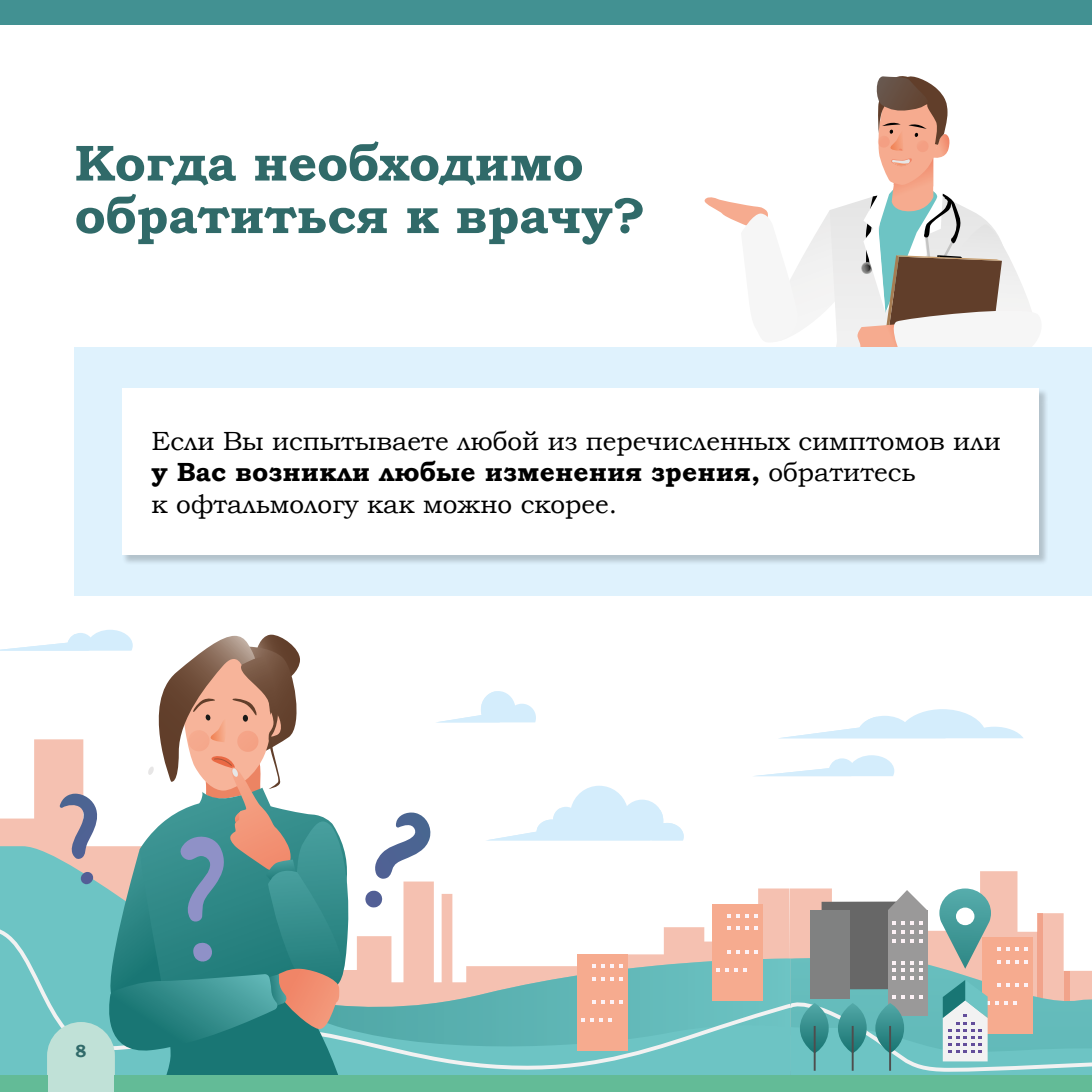
<style>
.page{position:relative;width:1092px;height:1092px;background:#fff}
.page>*{position:absolute;margin:0;border:0;box-sizing:border-box;transform-origin:0 0}
.t1{font:700 50.75px/52.5px "Bookman Old Style";letter-spacing:-.01em;color:#306a69}
.t2{font:26.25px/31.5px "Bookman Old Style";color:#000}
.t3{font:700 17.5px "Bookman Old Style";color:#306a69}
.s1{font-weight:700}
</style>
<div class="page">
<svg style="left:704px;top:76px;width:328px;height:271px"></svg>
<div style="left:74px;top:347px;width:1017px;height:249px;background:#dff2fd"></div>
<div style="left:122px;top:389px;width:925px;height:176px;background:#000;opacity:.2"></div>
<div style="left:122px;top:388px;width:916px;height:167px;background:#fff"></div>
<div style="left:0;top:0;width:1091px;height:25px;background:#429192"></div>
<svg style="left:0;top:630px;width:1091px;height:461px"></svg>
<div style="left:0;top:1074px;width:47px;height:17px;background:#63bb97"></div>
<div style="left:115px;top:1074px;width:976px;height:17px;background:#63bb97"></div>
<h1 class="t1" style="left:74px;top:136px;width:572px">Когда необходимо обратиться к врачу?</h1>
<p class="t2" style="left:152px;top:425px;width:850px">Если Вы испытываете любой из перечисленных симптомов или <span class="s1">у Вас возникли любые изменения зрения,</span> обратитесь<br>к офтальмологу как можно скорее.</p>
<p class="t3" style="left:75px;top:1037px;width:13px">8</p>
</div>
